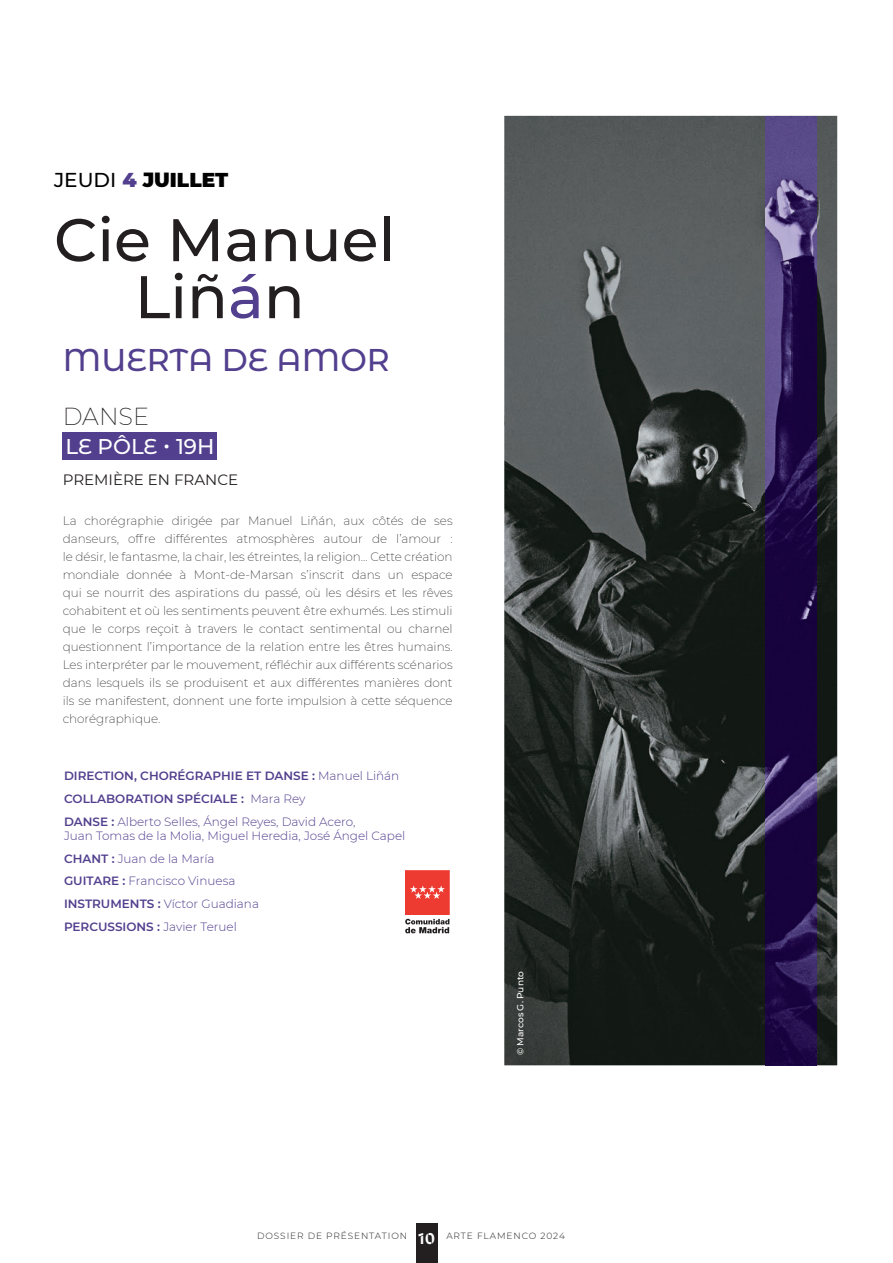
<style>
.page{position:relative;width:893px;height:1263px;background:#fff}
.page>*{position:absolute;margin:0;border:0;box-sizing:border-box;transform-origin:0 0}
.t1{font:500 60px/57px "Montserrat";color:#231f20;text-align:center}
.t2{font:500 31.5px "Montserrat Alternates";color:#523f8e}
.t3{font:200 24px "Montserrat";color:#231f20}
.t4{font:500 21.45px "Montserrat Alternates";color:#fff}
.t5{font:900 20.1px "Montserrat";color:#000001}
.t6{font:15px "Montserrat";color:#231f20}
.t7{font:200 12px/18px "Montserrat";color:#231f20;text-align:justify}
.t8{font:300 12px/22.6px "Montserrat";color:#523f8e}
.t9{font:600 12px/22.6px "Montserrat";color:#523f8e}
.t10{font:300 9px "Montserrat";letter-spacing:.1em;color:#231f20}
.t11{font:500 9px "Montserrat";color:#fff}
.s1{font-weight:500}
.s2{color:#523f8e}
.s3{font-weight:300}
.s4{font-weight:600}
.s5{font-family:"Cera Stencil PRO";font-weight:700;font-size:16.5px;color:#fff}
</style>
<div class="page">
<div style="left:416px;top:1223px;width:21px;height:40px;background:#231f20"></div>
<img style="left:504px;top:116px;width:333px;height:949px">
<div style="left:63px;top:432px;width:154px;height:28px;background:#523f8e"></div>
<hr style="left:766px;top:1065px;width:50px;height:1px;background:#523f8e">
<img style="left:766px;top:117px;width:50px;height:948px">
<div style="left:405px;top:871px;width:44px;height:43px;background:#ee3b32"></div>
<div style="left:405px;top:870px;width:44px;height:45px;border:1px solid #ee3b32"></div>
<svg style="left:410px;top:885px;width:35px;height:14px"></svg>
<svg style="left:405px;top:919px;width:44px;height:14px"></svg>
<h3 class="t5" style="left:54px;top:165px;width:176px"><span class="s1">JEUDI</span> <span class="s2">4</span> JUILLET</h3>
<h1 class="t1" style="left:54px;top:209px;width:343px">Cie Manuel<br>Liñ<span class="s2">á</span>n</h1>
<h2 class="t2" style="left:63px;top:337px;width:329px">MUERTA DE AMOR</h2>
<h3 class="t3" style="left:63px;top:400px;width:88px">DANSE</h3>
<h3 class="t4" style="left:65px;top:432px;width:151px">LE PÔLE • 19H</h3>
<p class="t6" style="left:63px;top:469px;width:177px">PREMIÈRE EN FRANCE</p>
<p class="t7" style="left:63px;top:511px;width:391px">La chorégraphie dirigée par Manuel Liñán, aux côtés de ses danseurs, offre différentes atmosphères autour de l’amour : le désir, le fantasme, la chair, les étreintes, la religion… Cette création mondiale donnée à Mont-de-Marsan s’inscrit dans un espace qui se nourrit des aspirations du passé, où les désirs et les rêves cohabitent et où les sentiments peuvent être exhumés. Les stimuli que le corps reçoit à travers le contact sentimental ou charnel questionnent l’importance de la relation entre les êtres humains.<br>Les interpréter par le mouvement, réfléchir aux différents scénarios dans lesquels ils se produisent et aux différentes manières dont ils se manifestent, donnent une forte impulsion à cette séquence chorégraphique.</p>
<p class="t9" style="left:64px;top:764px;width:337px">DIRECTION, CHORÉGRAPHIE ET DANSE : <span class="s3">Manuel Liñán<br></span>COLLABORATION SPÉCIALE : <span class="s3">Mara Rey<br></span>DANSE : <span class="s3">Alberto Selles, Ángel Reyes, David Acero,</span></p>
<p class="t8" style="left:64px;top:824px;width:343px">Juan Tomas de la Molia, Miguel Heredia, José Ángel Capel <span class="s4">CHANT :</span> Juan de la María<br><span class="s4">GUITARE :</span> Francisco Vinuesa<br><span class="s4">INSTRUMENTS :</span> Víctor Guadiana<br><span class="s4">PERCUSSIONS :</span> Javier Teruel</p>
<p class="t11" style="left:514px;top:1055px;width:86px;rotate:-90deg">© Marcos G. Punto</p>
<p class="t10" style="left:257px;top:1230px;width:309px">DOSSIER DE PRÉSENTATION <span class="s5">10</span> ARTE FLAMENCO 2024</p>
</div>
